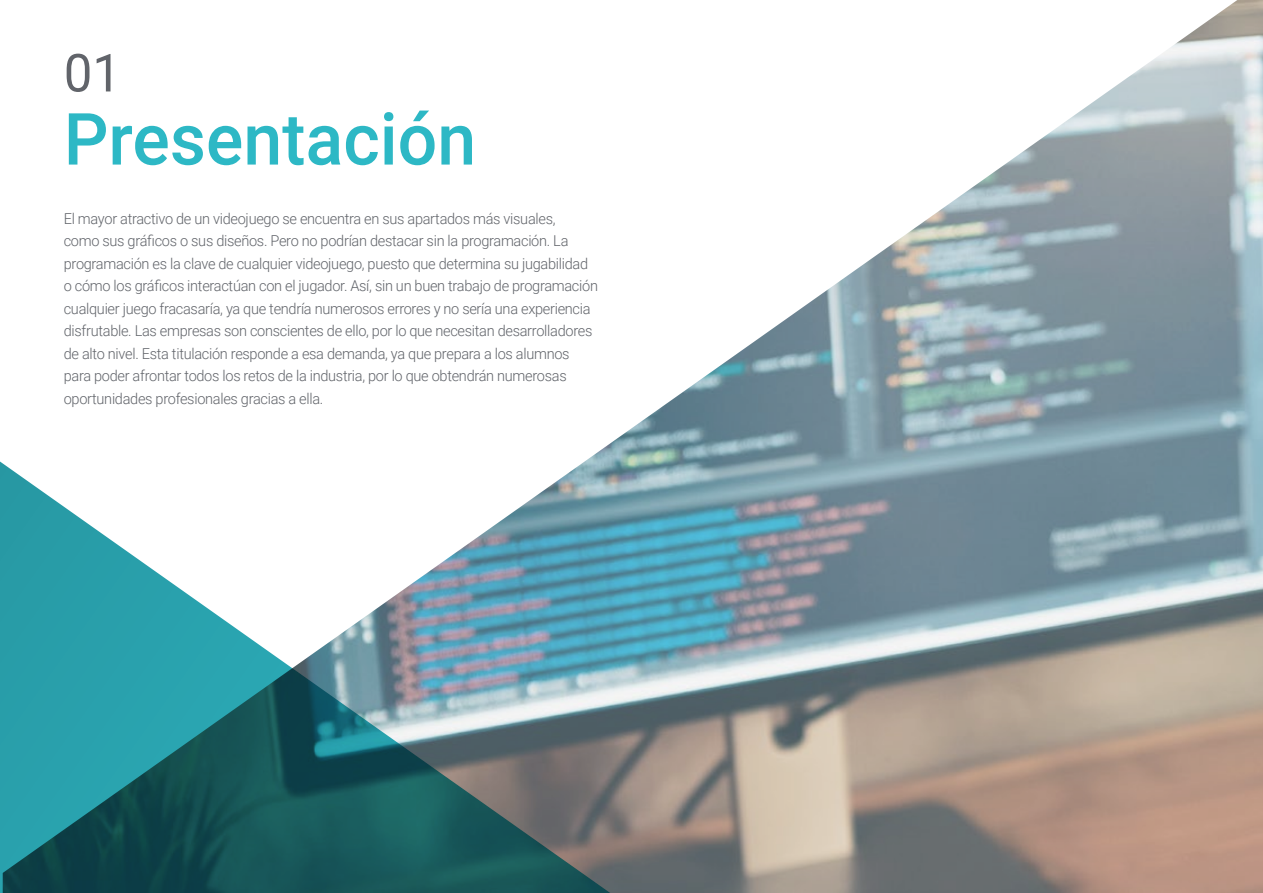
<style>
.page{position:relative;width:1263px;height:893px;background:#fff}
.page>*{position:absolute;margin:0;border:0;box-sizing:border-box;transform-origin:0 0}
.t1{font:500 72px "Roboto";color:#2db8c5}
.t2{font:52.5px "Roboto";color:#61646a}
.t3{font:300 15px/22.5px "Roboto";letter-spacing:-.02em;color:#61646a}
</style>
<div class="page">
<img style="left:607px;top:0;width:656px;height:893px">
<svg style="left:0;top:446px;width:640px;height:447px"></svg>
<h2 class="t2" style="left:64px;top:36px;width:59px">01</h2>
<h1 class="t1" style="left:64px;top:89px;width:414px">Presentación</h1>
<p class="t3" style="left:64px;top:207px;width:536px">El mayor atractivo de un videojuego se encuentra en sus apartados más visuales,<br>como sus gráficos o sus diseños. Pero no podrían destacar sin la programación. La programación es la clave de cualquier videojuego, puesto que determina su jugabilidad o cómo los gráficos interactúan con el jugador. Así, sin un buen trabajo de programación cualquier juego fracasaría, ya que tendría numerosos errores y no sería una experiencia disfrutable. Las empresas son conscientes de ello, por lo que necesitan desarrolladores de alto nivel. Esta titulación responde a esa demanda, ya que prepara a los alumnos para poder afrontar todos los retos de la industria, por lo que obtendrán numerosas oportunidades profesionales gracias a ella.</p>
</div>
